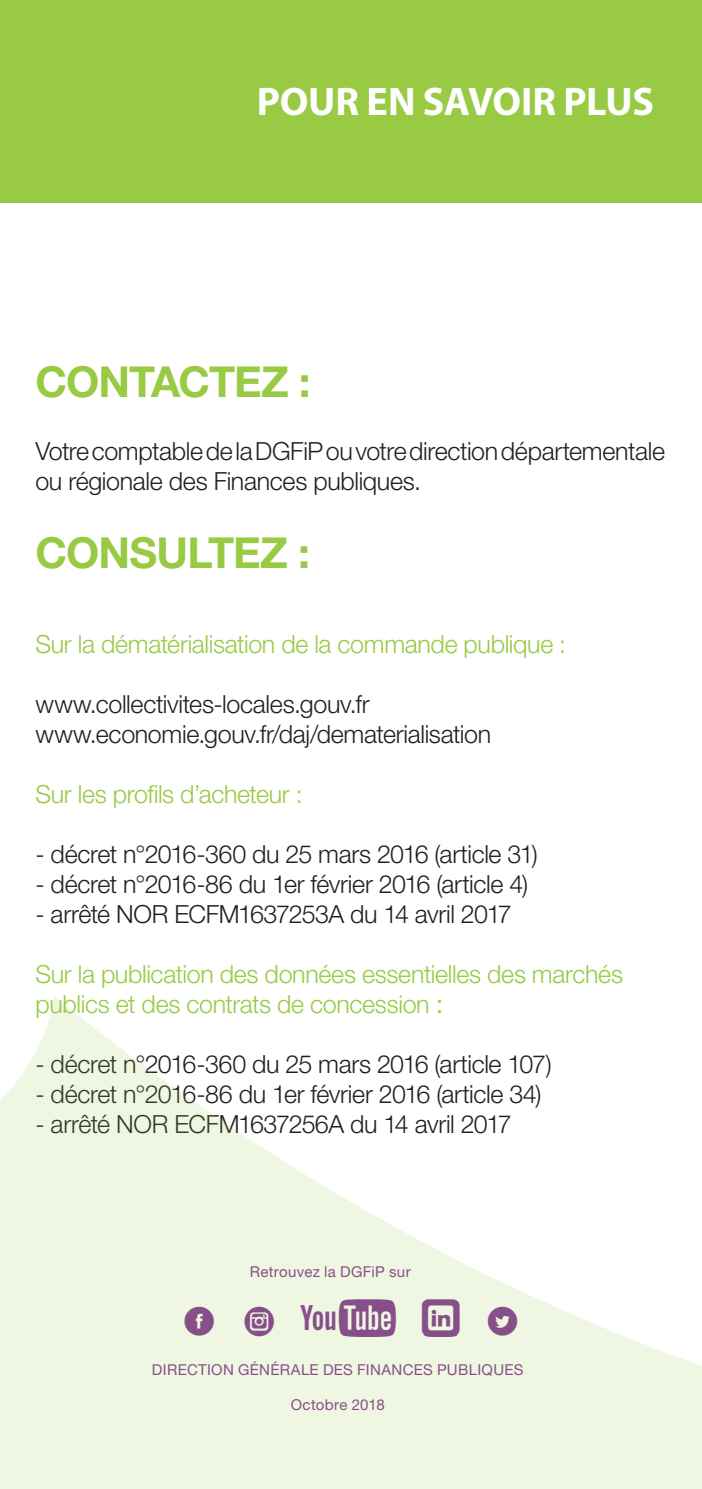
<style>
.page{position:relative;width:702px;height:1489px;background:#fff}
.page>*{position:absolute;margin:0;border:0;box-sizing:border-box;transform-origin:0 0}
.t1{font:45px "socialtype";color:#843a96}
.t2{font:700 42.75px "Helvetica Neue";letter-spacing:-.025em;color:#98ca43}
.t3{font:700 40px "Myriad Pro";letter-spacing:-.01em;color:#fff}
.t4{font:300 25px/30px "Helvetica Neue";letter-spacing:-.015em;color:#231f20}
.t5{font:300 25px/30px "Helvetica Neue";letter-spacing:-.015em;color:#98ca43}
.t6{font:15px "Helvetica Neue";letter-spacing:.02em;color:#843a96}
.s1{font-weight:400}
.s2{font-family:"Sociallogostfb"}
</style>
<div class="page">
<div style="left:0;top:0;width:702px;height:202px;background:#98ca43"></div>
<svg style="left:0;top:996px;width:702px;height:492px;fill:#eff7e2"></svg>
<p class="t3" style="left:257px;top:75px;width:399px">POUR EN SAVOIR PLUS</p>
<p class="t2" style="left:35px;top:355px;width:277px">CONTACTEZ :</p>
<p class="t4" style="left:35px;top:435px;width:631px">Votre comptable de la DGFiP ou votre direction départementale ou régionale des Finances publiques.</p>
<p class="t2" style="left:35px;top:526px;width:276px">CONSULTEZ :</p>
<p class="t5" style="left:35px;top:628px;width:532px">Sur la dématérialisation de la commande publique :</p>
<p class="t4" style="left:35px;top:688px;width:335px">www.collectivites-locales.gouv.fr</p>
<p class="t4" style="left:35px;top:718px;width:457px">www.economie.gouv.fr/daj/dematerialisation</p>
<p class="t5" style="left:35px;top:778px;width:269px">Sur les profils d’acheteur :</p>
<p class="t4" style="left:35px;top:838px;width:503px">- décret n°2016-360 du 25 mars 2016 (article 31)</p>
<p class="t4" style="left:35px;top:868px;width:494px">- décret n°2016-86 du 1er février 2016 (article 4)</p>
<p class="t4" style="left:35px;top:898px;width:478px">- arrêté NOR ECFM1637253A du 14 avril 2017</p>
<p class="t5" style="left:35px;top:958px;width:589px">Sur la publication des données essentielles des marchés publics et des contrats de concession <span class="s1">:</span></p>
<p class="t4" style="left:35px;top:1048px;width:518px">- décret n°2016-360 du 25 mars 2016 (article 107)</p>
<p class="t4" style="left:35px;top:1078px;width:507px">- décret n°2016-86 du 1er février 2016 (article 34)</p>
<p class="t4" style="left:35px;top:1108px;width:477px">- arrêté NOR ECFM1637256A du 14 avril 2017</p>
<p class="t6" style="left:250px;top:1262px;width:162px">Retrouvez la DGFiP sur</p>
<p class="t1" style="left:180px;top:1294px;width:342px">B V <span class="s2">B 1</span> A</p>
<p class="t6" style="left:152px;top:1360px;width:373px">DIRECTION GÉNÉRALE DES FINANCES PUBLIQUES</p>
<p class="t6" style="left:291px;top:1395px;width:95px">Octobre 2018</p>
</div>
